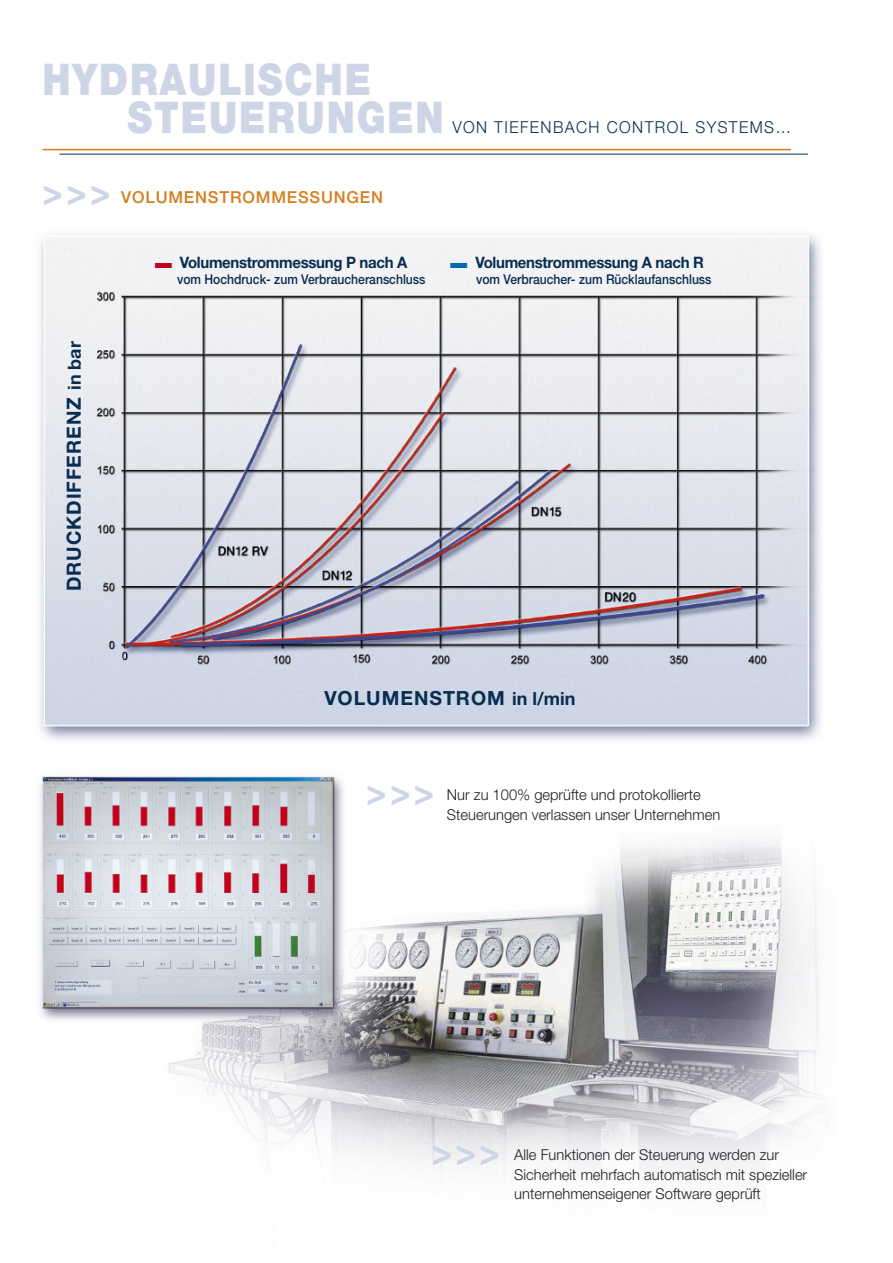
<style>
.page{position:relative;width:893px;height:1263px;background:#fff}
.page>*{position:absolute;margin:0;border:0;box-sizing:border-box;transform-origin:0 0}
.t1{font:900 43.8px/37.5px "Helvetica Neue LT Std";letter-spacing:.05em;color:#ced5e6;scale:.85 1}
.t2{font:700 37.8px "Helvetica Neue LT Std";color:#ced5e6;scale:.9 1}
.t3{font:700 19.5px "Helvetica Neue LT Std";letter-spacing:.05em;color:#082d51}
.t4{font:300 16.5px "Helvetica Neue LT Std";letter-spacing:.09em;color:#082d51;scale:.95 1}
.t5{font:500 16.5px "Helvetica Neue LT Std";letter-spacing:.05em;color:#d57e1d}
.t6{font:700 15.75px "Helvetica Neue LT Std";letter-spacing:-.02em;color:#082d51;scale:.95 1}
.t7{font:300 15px/19.5px "Helvetica Neue LT Std";color:#201e21}
.t8{font:500 13.5px "Helvetica Neue LT Std";color:#082d51;scale:.9 1}
.t9{font:6.75px "European Pi Three";color:#c1001f;scale:3.33 1}
.t10{font:6.75px "European Pi Three";color:#006aaf;scale:3.33 1}
.s1{font-size:18px}
</style>
<div class="page">
<img style="left:39px;top:148px;width:782px;height:1024px">
<hr style="left:43px;top:149px;width:748px;height:1px;background:#d57e1d">
<hr style="left:60px;top:154px;width:748px;height:1px;background:#082d51">
<h1 class="t1" style="left:128px;top:64px;width:374px;text-indent:-85px">HYDRAULISCHE<br>STEUERUNGEN</h1>
<p class="t4" style="left:452px;top:121px;width:358px">VON TIEFENBACH CONTROL SYSTEMS…</p>
<h2 class="t2" style="left:43px;top:178px;width:77px">&gt;&gt;&gt;</h2>
<p class="t5" style="left:121px;top:191px;width:263px">VOLUMENSTROMMESSUNGEN</p>
<h3 class="t3" style="left:67px;top:591px;width:251px;rotate:-90deg">DRUCKDIFFERENZ <span class="s1">in bar</span></h3>
<p class="t9" style="left:154px;top:261px;width:7px">-</p>
<p class="t6" style="left:180px;top:256px;width:241px">Volumenstrommessung P nach A</p>
<p class="t10" style="left:450px;top:261px;width:7px">-</p>
<p class="t6" style="left:475px;top:256px;width:242px">Volumenstrommessung A nach R</p>
<p class="t8" style="left:177px;top:275px;width:278px">vom Hochdruck- zum Verbraucheranschluss</p>
<p class="t8" style="left:476px;top:275px;width:263px">vom Verbraucher- zum Rücklaufanschluss</p>
<h3 class="t3" style="left:324px;top:691px;width:252px">VOLUMENSTROM <span class="s1">in l/min</span></h3>
<h2 class="t2" style="left:366px;top:778px;width:77px">&gt;&gt;&gt;</h2>
<p class="t7" style="left:447px;top:787px;width:275px">Nur zu 100% geprüfte und protokollierte<br>Steuerungen verlassen unser Unternehmen</p>
<h2 class="t2" style="left:432px;top:1137px;width:77px">&gt;&gt;&gt;</h2>
<p class="t7" style="left:514px;top:1146px;width:294px">Alle Funktionen der Steuerung werden zur<br>Sicherheit mehrfach automatisch mit spezieller unternehmenseigener Software geprüft</p>
</div>
